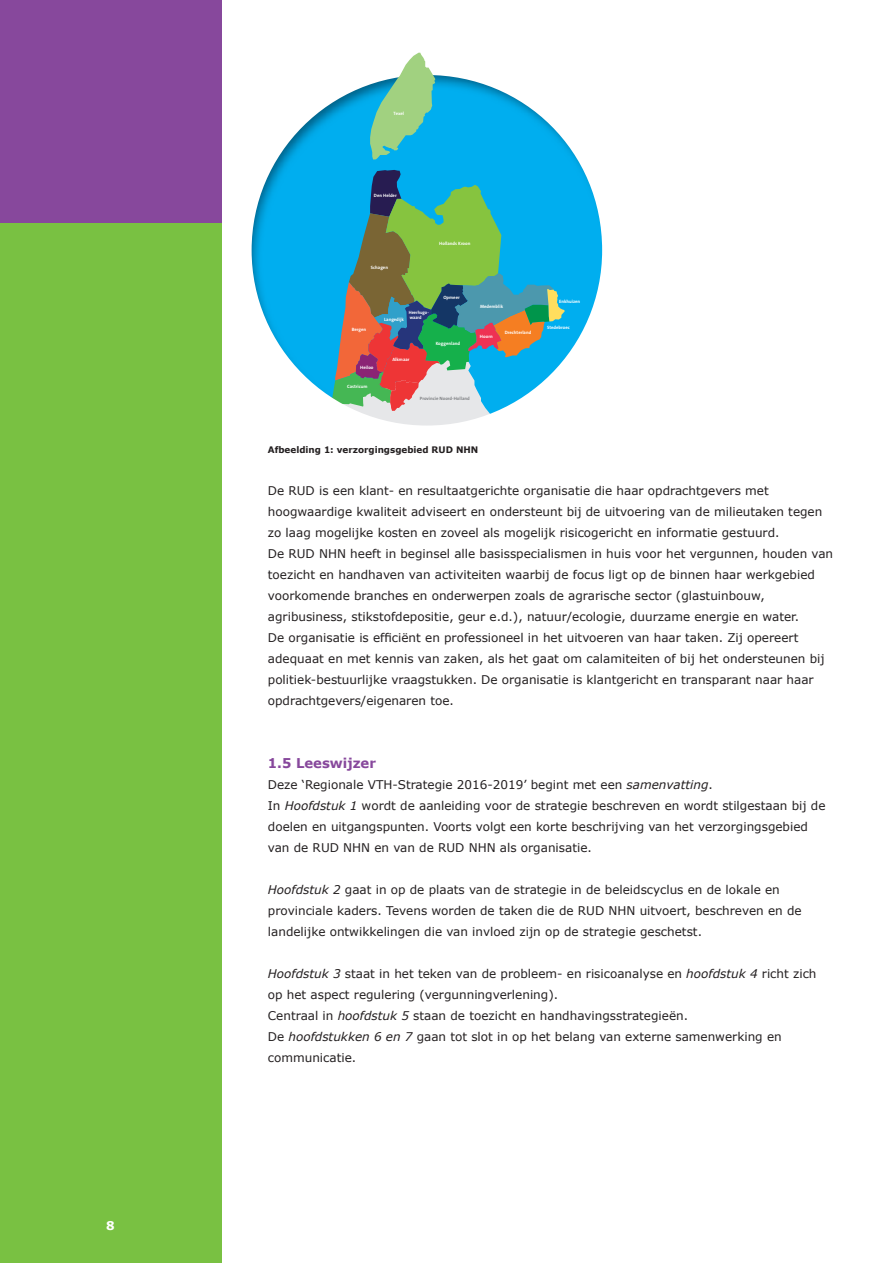
<style>
.page{position:relative;width:893px;height:1263px;background:#fff}
.page>*{position:absolute;margin:0;border:0;box-sizing:border-box;transform-origin:0 0}
.t1{font:700 13.5px "Verdana";color:#87489c}
.t2{font:12px/21px "Verdana";color:#231f20}
.t3{font:700 12px "Verdana";color:#fff}
.t4{font:700 9px "Verdana";color:#231f20}
.t5{font:700 4.65px "The Sans";color:#fff}
.t6{font:700 4.65px "The Sans";color:#808285}
.t7{font:700 4.65px/5.6px "The Sans";color:#fff;scale:.92 1}
.s1{font-style:italic}
</style>
<div class="page">
<div style="left:0;top:0;width:221px;height:1263px;background:#79c142"></div>
<div style="left:0;top:0;width:221px;height:222px;background:#87489c"></div>
<img style="left:248px;top:71px;width:358px;height:358px;border-radius:179px">
<svg style="left:331px;top:170px;width:234px;height:254px"></svg>
<svg style="left:370px;top:53px;width:65px;height:106px"></svg>
<p class="t3" style="left:106px;top:1217px;width:10px">8</p>
<p class="t5" style="left:394px;top:109px;width:12px">Texel</p>
<p class="t5" style="left:374px;top:191px;width:24px">Den Helder</p>
<p class="t5" style="left:371px;top:263px;width:19px">Schagen</p>
<p class="t5" style="left:439px;top:239px;width:33px">Hollands Kroon</p>
<p class="t5" style="left:352px;top:325px;width:16px">Bergen</p>
<p class="t5" style="left:360px;top:364px;width:15px">Heiloo</p>
<p class="t5" style="left:347px;top:383px;width:22px">Castricum</p>
<p class="t7" style="left:409px;top:309px;width:23px">Heerhugo&shy;waard</p>
<p class="t5" style="left:384px;top:315px;width:21px">Langedijk</p>
<p class="t5" style="left:443px;top:293px;width:18px">Opmeer</p>
<p class="t5" style="left:392px;top:356px;width:19px">Alkmaar</p>
<p class="t5" style="left:436px;top:339px;width:26px">Koggenland</p>
<p class="t5" style="left:480px;top:302px;width:25px">Medemblik</p>
<p class="t5" style="left:480px;top:332px;width:14px">Hoorn</p>
<p class="t5" style="left:505px;top:328px;width:28px">Drechterland</p>
<p class="t6" style="left:420px;top:395px;width:51px">Provincie Noord-Holland</p>
<p class="t5" style="left:559px;top:297px;width:23px">Enkhuizen</p>
<p class="t5" style="left:547px;top:323px;width:24px">Stedebroec</p>
<p class="t4" style="left:268px;top:443px;width:212px">afbeelding 1: verzorgingsgebied Rud NHN</p>
<p class="t2" style="left:268px;top:480px;width:567px">de rud is een klant- en resultaatgerichte organisatie die haar opdrachtgevers met hoogwaardige kwaliteit adviseert en ondersteunt bij de uitvoering van de milieutaken tegen zo laag mogelijke kosten en zoveel als mogelijk risicogericht en informatie gestuurd.<br>de rud nHn heeft in beginsel alle basisspecialismen in huis voor het vergunnen, houden van toezicht en handhaven van activiteiten waarbij de focus ligt op de binnen haar werkgebied voorkomende branches en onderwerpen zoals de agrarische sector (glastuinbouw, agribusiness, stikstofdepositie, geur e.d.), natuur/ecologie, duurzame energie en water.<br>De organisatie is efficiënt en professioneel in het uitvoeren van haar taken. Zij opereert adequaat en met kennis van zaken, als het gaat om calamiteiten of bij het ondersteunen bij politiek-bestuurlijke vraagstukken. de organisatie is klantgericht en transparant naar haar opdrachtgevers/eigenaren toe.</p>
<p class="t1" style="left:268px;top:754px;width:110px">1.5 leeswijzer</p>
<p class="t2" style="left:268px;top:774px;width:559px">deze ‘regionale vtH-Strategie 2016-2019’ begint met een <span class="s1">samenvatting</span>.<br>in <span class="s1">Hoofdstuk 1</span> wordt de aanleiding voor de strategie beschreven en wordt stilgestaan bij de doelen en uitgangspunten. voorts volgt een korte beschrijving van het verzorgingsgebied van de rud nHn en van de rud nHn als organisatie.</p>
<p class="t2" style="left:268px;top:879px;width:535px"><span class="s1">Hoofdstuk 2</span> gaat in op de plaats van de strategie in de beleidscyclus en de lokale en provinciale kaders. tevens worden de taken die de rud nHn uitvoert, beschreven en de landelijke ontwikkelingen die van invloed zijn op de strategie geschetst.</p>
<p class="t2" style="left:268px;top:963px;width:550px"><span class="s1">Hoofdstuk 3</span> staat in het teken van de probleem- en risicoanalyse en <span class="s1">hoofdstuk 4</span> richt zich op het aspect regulering (vergunningverlening).<br>centraal in <span class="s1">hoofdstuk 5</span> staan de toezicht en handhavingsstrategieën.<br>de <span class="s1">hoofdstukken 6 en 7</span> gaan tot slot in op het belang van externe samenwerking en communicatie.</p>
</div>
